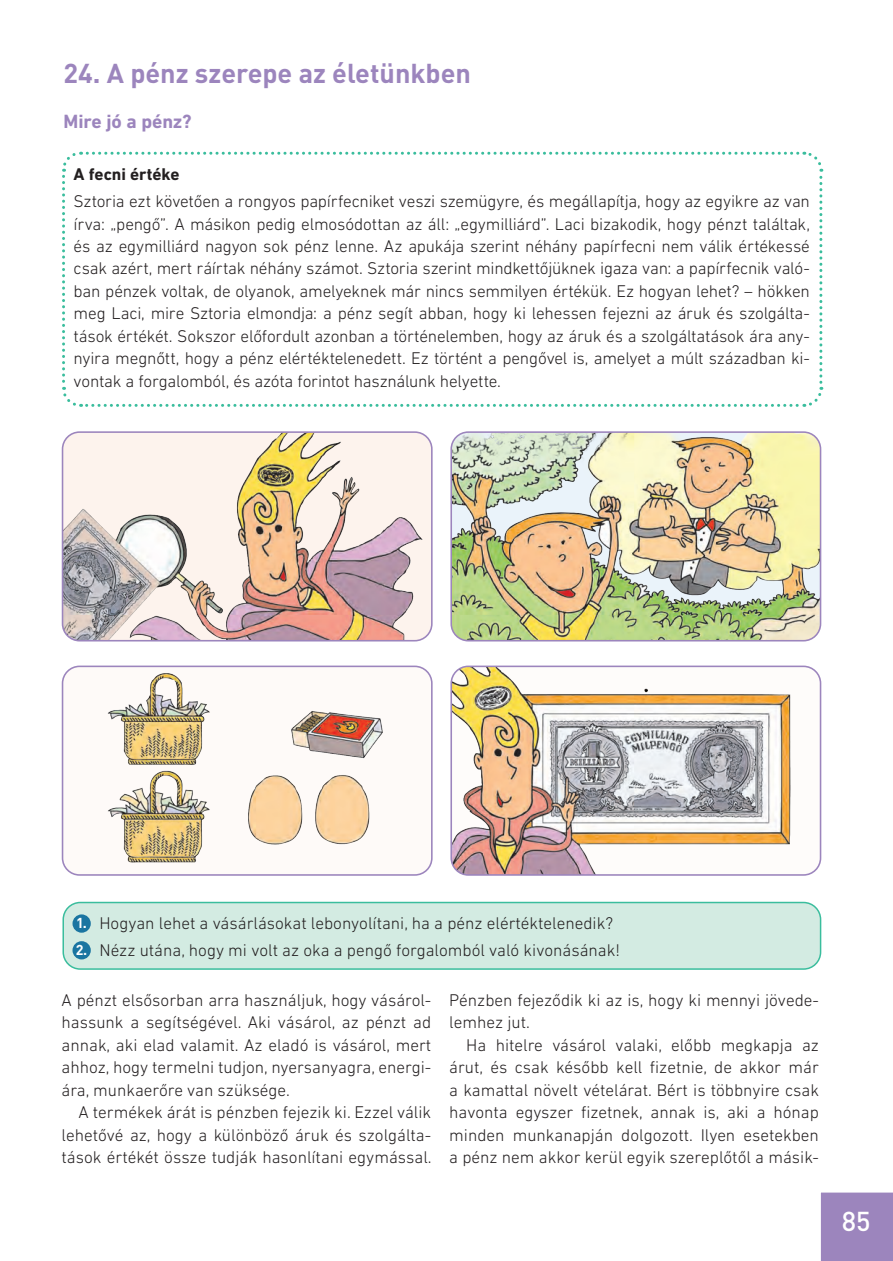
<style>
.page{position:relative;width:893px;height:1261px;background:#fff}
.page>*{position:absolute;margin:0;border:0;box-sizing:border-box;transform-origin:0 0}
.t1{font:700 27px "DIN Pro";color:#9c85bd}
.t2{font:500 27px "DIN Pro";color:#fff}
.t3{font:700 19.5px "DIN Next LT Pro";letter-spacing:-.005em;color:#9c85bd}
.t4{font:300 17.25px/22.5px "DIN Next LT Pro";color:#231f20;text-align:justify}
.t5{font:700 17.25px "DIN Next LT Pro";color:#231f20}
.s1{font-family:"DIN Pro";font-weight:700;font-size:14.25px;color:#fff}
</style>
<div class="page">
<svg style="left:62px;top:151px;width:762px;height:256px"></svg>
<img style="left:62px;top:434px;width:370px;height:207px">
<div style="left:62px;top:431px;width:370px;height:210px;border:2px solid #9c85bd;border-radius:17px"></div>
<img style="left:72px;top:668px;width:360px;height:205px">
<div style="left:62px;top:665px;width:370px;height:211px;border:2px solid #9c85bd;border-radius:17px"></div>
<img style="left:453px;top:434px;width:367px;height:207px">
<div style="left:450px;top:431px;width:371px;height:210px;border:2px solid #9c85bd;border-radius:17px"></div>
<img style="left:453px;top:668px;width:367px;height:205px">
<div style="left:450px;top:665px;width:371px;height:211px;border:2px solid #9c85bd;border-radius:17px"></div>
<div style="left:63px;top:902px;width:757px;height:67px;background:#d3ebe2;border-radius:17px"></div>
<div style="left:72px;top:914px;width:19px;height:19px;background:#1a75a1;border-radius:50%"></div>
<div style="left:72px;top:941px;width:19px;height:18px;background:#1a75a1;border-radius:50%"></div>
<div style="left:62px;top:902px;width:759px;height:68px;border:2px solid #3abd9d;border-radius:17px"></div>
<div style="left:820px;top:1192px;width:73px;height:69px;background:#9c85bd"></div>
<h1 class="t1" style="left:64px;top:55px;width:409px">24. A pénz szerepe az életünkben</h1>
<p class="t3" style="left:64px;top:110px;width:129px">Mire jó a pénz?</p>
<p class="t5" style="left:74px;top:164px;width:107px">A fecni értéke</p>
<p class="t4" style="left:74px;top:190px;width:737px">Sztoria ezt követően a rongyos papírfecniket veszi szemügyre, és megállapítja, hogy az egyikre az van írva: „pengő”. A másikon pedig elmosódottan az áll: „egymilliárd”. Laci bizakodik, hogy pénzt találtak, és az egymilliárd nagyon sok pénz lenne. Az apukája szerint néhány papírfecni nem válik értékessé csak azért, mert ráírtak néhány számot. Sztoria szerint mindkettőjüknek igaza van: a papírfecnik való&shy;ban pénzek voltak, de olyanok, amelyeknek már nincs semmilyen értékük. Ez hogyan lehet? – hökken meg Laci, mire Sztoria elmondja: a pénz segít abban, hogy ki lehessen fejezni az áruk és szolgálta&shy;tások értékét. Sokszor előfordult azonban a történelemben, hogy az áruk és a szolgáltatások ára any&shy;nyira megnőtt, hogy a pénz elértéktelenedett. Ez történt a pengővel is, amelyet a múlt században ki&shy;vontak a forgalomból, és azóta forintot használunk helyette.</p>
<p class="t4" style="left:76px;top:911px;width:538px"><span class="s1">1.</span> Hogyan lehet a vásárlásokat lebonyolítani, ha a pénz elértéktelenedik?</p>
<p class="t4" style="left:76px;top:938px;width:545px"><span class="s1">2.</span> Nézz utána, hogy mi volt az oka a pengő forgalomból való kivonásának!</p>
<p class="t4" style="left:62px;top:988px;width:371px">A pénzt elsősorban arra használjuk, hogy vásárol&shy;hassunk a segítségével. Aki vásárol, az pénzt ad annak, aki elad valamit. Az eladó is vásárol, mert ahhoz, hogy termelni tudjon, nyersanyagra, energi&shy;ára, munkaerőre van szüksége.</p>
<p class="t4" style="left:62px;top:1101px;width:371px;text-indent:17px">A termékek árát is pénzben fejezik ki. Ezzel válik lehetővé az, hogy a különböző áruk és szolgálta&shy;tások értékét össze tudják hasonlítani egymással.</p>
<p class="t4" style="left:449px;top:988px;width:371px">Pénzben fejeződik ki az is, hogy ki mennyi jövede&shy;lemhez jut.</p>
<p class="t4" style="left:449px;top:1033px;width:371px;text-indent:17px">Ha hitelre vásárol valaki, előbb megkapja az árut, és csak később kell fizetnie, de akkor már a kamattal növelt vételárat. Bért is többnyire csak havonta egyszer fizetnek, annak is, aki a hónap minden munkanapján dolgozott. Ilyen esetekben a pénz nem akkor kerül egyik szereplőtől a másik-</p>
<h1 class="t2" style="left:841px;top:1203px;width:30px">85</h1>
</div>
